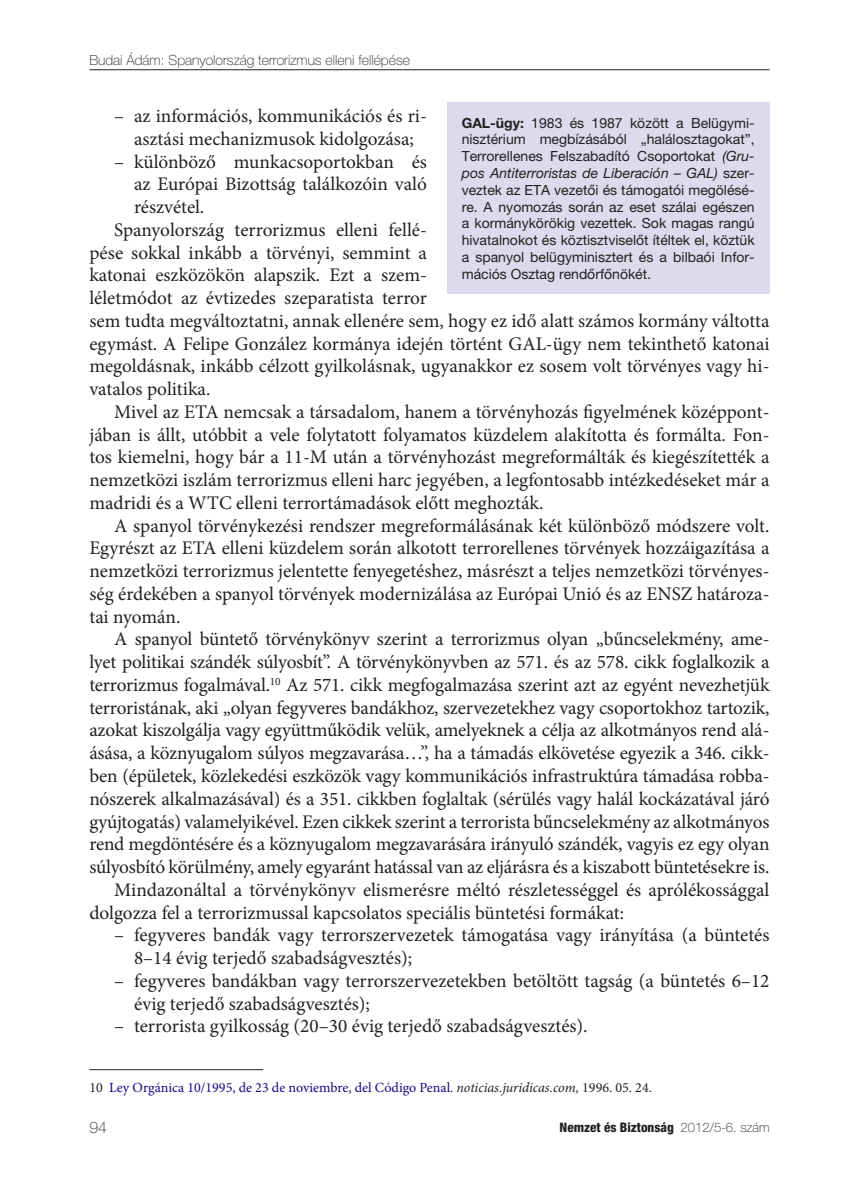
<style>
.page{position:relative;width:844px;height:1191px;background:#fff}
.page>*{position:absolute;margin:0;border:0;box-sizing:border-box;transform-origin:0 0}
.Szöveg{font:19.25px/22.8px "Minion Pro";color:#231f20;text-align:justify}
.t1{font:100 15.75px "Helvetica Neue LT Pro";color:#231f20}
.keretes{font:14px/16.8px "Helvetica Neue LT Pro";color:#231f20;text-align:justify}
.lábjegyzet{font:14px "Minion Pro";color:#170981}
.t2{font:100 14px "Helvetica Neue LT Pro";color:#231f20}
.t3{font:800 condensed 13.12px "Helvetica Neue LT Pro";color:#231f20}
.s1{font-weight:700}
.s2{font-style:italic}
.s3{color:#231f20}
.s4{font-style:italic;color:#231f20}
.s5{font-weight:100;font-stretch:normal}
</style>
<div class="page">
<hr style="left:89px;top:69px;width:680px;height:1px;background:#231f20">
<hr style="left:89px;top:1069px;width:174px;height:1px;background:#231f20">
<div style="left:446px;top:103px;width:323px;height:191px;background:#dcdaec"></div>
<p class="t2" style="left:89px;top:52px;width:322px">Budai Ádám: Spanyolország terrorizmus elleni fellépése</p>
<p class="Szöveg" style="left:114px;top:105px;width:314px;text-align:center">– az információs, kommunikációs és ri&shy;asztási mechanizmusok kidolgozása;</p>
<p class="Szöveg" style="left:134px;top:150px;width:294px;text-indent:-20px">– különböző munkacsoportokban és az Európai Bizottság találkozóin való részvétel.</p>
<p class="Szöveg" style="left:89px;top:218px;width:681px;text-align:left;text-indent:25px">Spanyolország terrorizmus elleni fellé-<br>pése sokkal inkább a törvényi, semmint a<br>katonai eszközökön alapszik. Ezt a szem-<br>léletmódot az évtizedes szeparatista terror<br>sem tudta megváltoztatni, annak ellenére sem, hogy ez idő alatt számos kormány váltotta egymást. A Felipe González kormánya idején történt GAL-ügy nem tekinthető katonai megoldásnak, inkább célzott gyilkolásnak, ugyanakkor ez sosem volt törvényes vagy hi&shy;vatalos politika.</p>
<p class="Szöveg" style="left:89px;top:400px;width:681px;text-indent:25px">Mivel az ETA nemcsak a társadalom, hanem a törvényhozás figyelmének középpont&shy;jában is állt, utóbbit a vele folytatott folyamatos küzdelem alakította és formálta. Fon&shy;tos kiemelni, hogy bár a 11-M után a törvényhozást megreformálták és kiegészítették a nemzetközi iszlám terrorizmus elleni harc jegyében, a legfontosabb intézkedéseket már a madridi és a WTC elleni terrortámadások előtt meghozták.</p>
<p class="Szöveg" style="left:89px;top:514px;width:681px;text-indent:25px">A spanyol törvénykezési rendszer megreformálásának két különböző módszere volt.<br>Egyrészt az ETA elleni küzdelem során alkotott terrorellenes törvények hozzáigazítása a nemzetközi terrorizmus jelentette fenyegetéshez, másrészt a teljes nemzetközi törvényes&shy;ség érdekében a spanyol törvények modernizálása az Európai Unió és az ENSZ határoza&shy;tai nyomán.</p>
<p class="Szöveg" style="left:89px;top:628px;width:681px;text-indent:25px">A spanyol büntető törvénykönyv szerint a terrorizmus olyan „bűncselekmény, ame&shy;lyet politikai szándék súlyosbít”. A törvénykönyvben az 571. és az 578. cikk foglalkozik a terrorizmus fogalmával.<sup>10</sup> Az 571. cikk megfogalmazása szerint azt az egyént nevezhetjük terroristának, aki „olyan fegyveres bandákhoz, szervezetekhez vagy csoportokhoz tartozik, azokat kiszolgálja vagy együttműködik velük, amelyeknek a célja az alkotmányos rend alá&shy;ásása, a köznyugalom súlyos megzavarása…”, ha a támadás elkövetése egyezik a 346. cikk&shy;ben (épületek, közlekedési eszközök vagy kommunikációs infrastruktúra támadása robba&shy;nószerek alkalmazásával) és a 351. cikkben foglaltak (sérülés vagy halál kockázatával járó gyújtogatás) valamelyikével. Ezen cikkek szerint a terrorista bűncselekmény az alkotmányos rend megdöntésére és a köznyugalom megzavarására irányuló szándék, vagyis ez egy olyan súlyosbító körülmény, amely egyaránt hatással van az eljárásra és a kiszabott büntetésekre is.</p>
<p class="Szöveg" style="left:89px;top:878px;width:681px;text-indent:25px">Mindazonáltal a törvénykönyv elismerésre méltó részletességgel és aprólékossággal dolgozza fel a terrorizmussal kapcsolatos speciális büntetési formákat:</p>
<p class="Szöveg" style="left:134px;top:924px;width:636px;text-indent:-20px">– fegyveres bandák vagy terrorszervezetek támogatása vagy irányítása (a büntetés<br>8–14 évig terjedő szabadságvesztés);</p>
<p class="Szöveg" style="left:134px;top:969px;width:636px;text-indent:-20px">– fegyveres bandákban vagy terrorszervezetekben betöltött tagság (a büntetés 6–12 évig terjedő szabadságvesztés);</p>
<p class="Szöveg" style="left:114px;top:1015px;width:475px">– terrorista gyilkosság (20–30 évig terjedő szabadságvesztés).</p>
<p class="keretes" style="left:461px;top:114px;width:294px"><span class="s1">GAL-ügy:</span> 1983 és 1987 között a Belügymi&shy;nisztérium megbízásából „halálosztagokat”, Terrorellenes Felszabadító Csoportokat <span class="s2">(Gru&shy;pos Antiterroristas de Liberación – GAL)</span> szer&shy;veztek az ETA vezetői és támogatói megölésé&shy;re. A nyomozás során az eset szálai egészen a kormánykörökig vezettek. Sok magas rangú hivatalnokot és köztisztviselőt ítéltek el, köztük a spanyol belügyminisztert és a bilbaói Infor&shy;mációs Osztag rendőrfőnökét.</p>
<p class="lábjegyzet" style="left:89px;top:1077px;width:564px"><span class="s3">10</span> Ley Orgánica 10/1995, de 23 de noviembre, del Código Penal. <span class="s4">noticias.juridicas.com,</span> <span class="s3">1996. 05. 24.</span></p>
<p class="t1" style="left:89px;top:1118px;width:19px">94</p>
<p class="t3" style="left:559px;top:1119px;width:211px">Nemzet és Biztonság <span class="s5">2012/5-6. szám</span></p>
</div>
